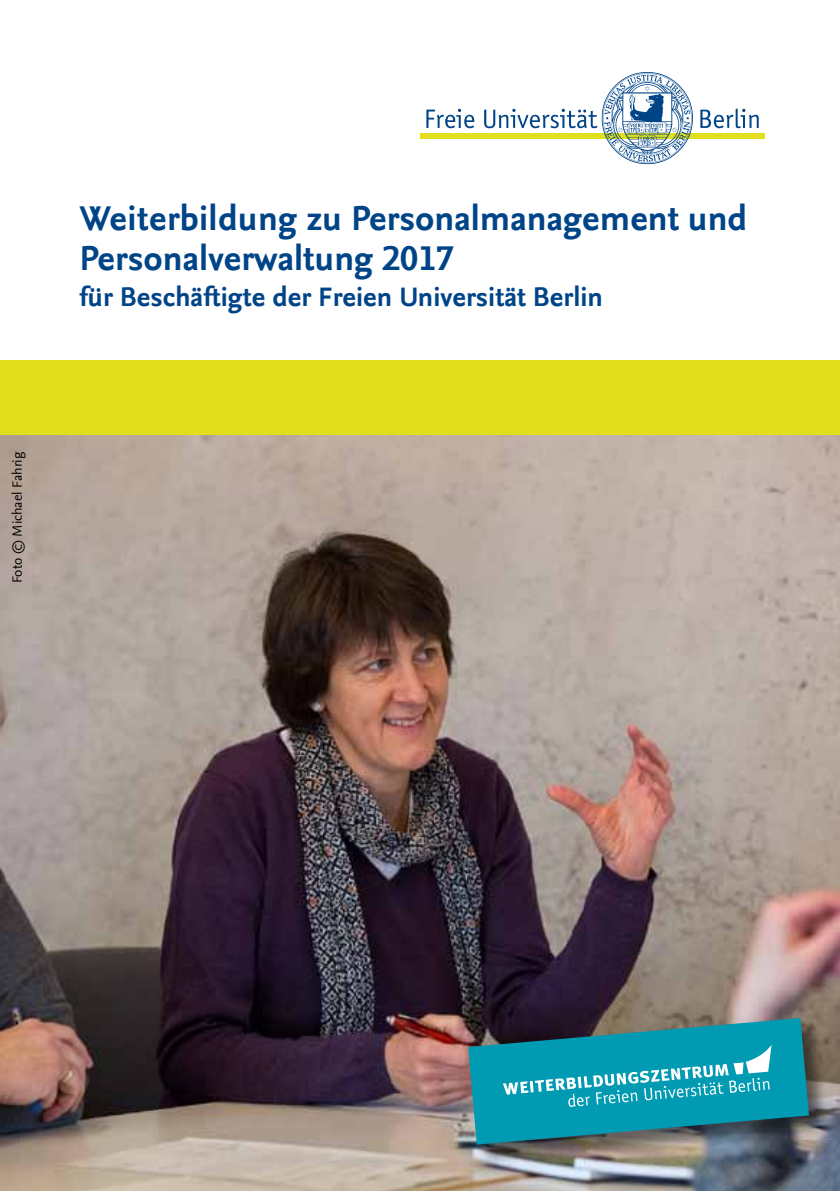
<style>
.page{position:relative;width:840px;height:1191px;background:#fff}
.page>*{position:absolute;margin:0;border:0;box-sizing:border-box;transform-origin:0 0}
.t1{font:700 36px/40px "Nexus Sans TF";color:#048}
.t2{font:700 28px "Nexus Sans TF";color:#048}
.t3{font:14px "Nexus Sans TF";color:#000}
</style>
<div class="page">
<img style="left:0;top:434px;width:839px;height:757px">
<svg style="left:426px;top:109px;width:48px;height:19px"></svg>
<svg style="left:700px;top:109px;width:58px;height:19px"></svg>
<div style="left:420px;top:133px;width:344px;height:5px;background:#e1de1d"></div>
<div style="left:0;top:360px;width:839px;height:74px;background:#e1de1d"></div>
<svg style="left:484px;top:72px;width:208px;height:92px"></svg>
<div style="left:469px;top:1019px;width:360px;height:147px;background:#000;opacity:.5"></div>
<svg style="left:468px;top:1018px;width:340px;height:126px;background:#217c8b"></svg>
<svg style="left:502px;top:1044px;width:269px;height:63px;background:#25a9bd"></svg>
<p class="t1" style="left:79px;top:198px;width:669px">Weiterbildung zu Personalmanagement und<br>Personalverwaltung 2017</p>
<p class="t2" style="left:79px;top:280px;width:524px">für Beschäftigte der Freien Universität Berlin</p>
<p class="t3" style="left:9px;top:583px;width:133px;rotate:-90deg">Foto © Michael Fahrig</p>
</div>
